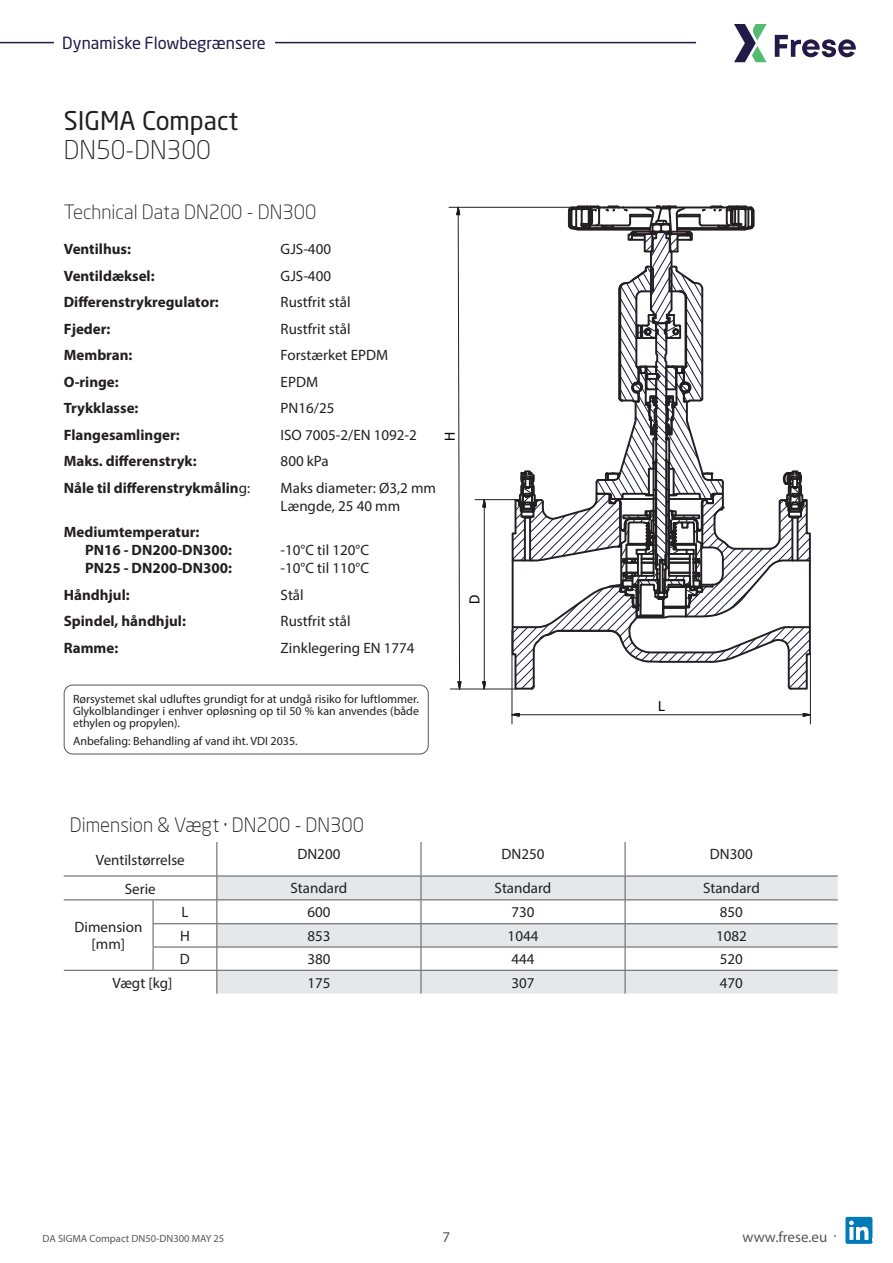
<style>
.page{position:relative;width:893px;height:1263px;background:#fff}
.page>*{position:absolute;margin:0;border:0;box-sizing:border-box;transform-origin:0 0}
.t1{font:25.5px "Neo Sans Pro";color:#231f20}
.t2{font:300 25.5px "Neo Sans Pro";color:#231f20}
.Tekniske_data_-_Mellemrubrik{font:300 19.5px "Neo Sans";color:#231f20}
.Tekniske_data_-_Mellemrubrik-2{font:300 19.5px "Neo Sans Pro";color:#231f20}
.t3{font:16.5px "Neo Sans Pro";color:#231a48}
.Tekniske_data_-_Brød{font:700 15px "Myriad Pro";color:#231f20}
.Tekniske_data_-_Brød-2{font:15px "Myriad Pro";color:#231f20}
.Titler_-_index_uk{font:15px "Myriad Pro";color:#231f20}
.t4{font:15px "Myriad Pro";color:#57585a}
.t5{font:13.5px "Tahoma";color:#050504}
.Titler_-_index_uk-2{font:12px/12px "Myriad Pro";color:#231f20;text-align:justify}
.t6{font:10.5px "Myriad Pro";color:#57585a}
.s1{font-weight:400}
.s2{font-family:"Neo Sans Pro"}
</style>
<div class="page">
<hr style="left:0;top:42px;width:893px;height:1px;background:#231a48">
<div style="left:697px;top:20px;width:196px;height:46px;background:#fff"></div>
<svg style="left:734px;top:24px;width:33px;height:38px"></svg>
<svg style="left:775px;top:35px;width:81px;height:22px"></svg>
<div style="left:54px;top:36px;width:220px;height:13px;background:#fff"></div>
<div style="left:845px;top:1217px;width:27px;height:27px;background:#007bb6;border-radius:2px"></div>
<svg style="left:849px;top:1220px;width:24px;height:20px"></svg>
<div style="left:64px;top:685px;width:365px;height:69px;border:1px solid #57585a;border-radius:9px"></div>
<svg style="left:511px;top:713px;width:9px;height:4px"></svg>
<svg style="left:802px;top:713px;width:8px;height:4px"></svg>
<hr style="left:519px;top:714px;width:284px;height:1px;background:#231f20">
<hr style="left:512px;top:630px;width:1px;height:94px;background:#231f20">
<hr style="left:810px;top:654px;width:1px;height:70px;background:#231f20">
<svg style="left:482px;top:681px;width:4px;height:8px"></svg>
<svg style="left:482px;top:500px;width:4px;height:15px"></svg>
<hr style="left:484px;top:508px;width:1px;height:173px;background:#231f20">
<hr style="left:475px;top:499px;width:41px;height:1px;background:#231f20">
<svg style="left:456px;top:206px;width:6px;height:483px"></svg>
<hr style="left:450px;top:689px;width:66px;height:1px;background:#231f20">
<hr style="left:449px;top:207px;width:131px;height:1px;background:#231f20">
<svg style="left:511px;top:205px;width:300px;height:486px"></svg>
<svg style="left:217px;top:877px;width:621px;height:116px;fill:#e6e7e9"></svg>
<hr style="left:216px;top:842px;width:1px;height:34px;background:#57585a">
<hr style="left:421px;top:842px;width:1px;height:34px;background:#57585a">
<hr style="left:625px;top:842px;width:1px;height:34px;background:#57585a">
<hr style="left:64px;top:876px;width:89px;height:1px;background:#57585a">
<hr style="left:153px;top:876px;width:64px;height:1px;background:#57585a">
<hr style="left:64px;top:899px;width:89px;height:1px;background:#57585a">
<hr style="left:217px;top:876px;width:204px;height:1px;background:#57585a">
<hr style="left:421px;top:876px;width:204px;height:1px;background:#57585a">
<hr style="left:625px;top:876px;width:213px;height:1px;background:#57585a">
<hr style="left:153px;top:899px;width:64px;height:1px;background:#57585a">
<hr style="left:217px;top:899px;width:204px;height:1px;background:#57585a">
<hr style="left:421px;top:899px;width:204px;height:1px;background:#57585a">
<hr style="left:625px;top:899px;width:213px;height:1px;background:#57585a">
<hr style="left:153px;top:923px;width:64px;height:1px;background:#57585a">
<hr style="left:217px;top:923px;width:204px;height:1px;background:#57585a">
<hr style="left:421px;top:923px;width:204px;height:1px;background:#57585a">
<hr style="left:625px;top:923px;width:213px;height:1px;background:#57585a">
<hr style="left:153px;top:947px;width:64px;height:1px;background:#57585a">
<svg style="left:153px;top:900px;width:1px;height:70px"></svg>
<hr style="left:217px;top:947px;width:204px;height:1px;background:#57585a">
<hr style="left:421px;top:947px;width:204px;height:1px;background:#57585a">
<hr style="left:625px;top:947px;width:213px;height:1px;background:#57585a">
<hr style="left:64px;top:970px;width:89px;height:1px;background:#57585a">
<hr style="left:153px;top:970px;width:64px;height:1px;background:#57585a">
<hr style="left:217px;top:970px;width:204px;height:1px;background:#57585a">
<svg style="left:216px;top:876px;width:1px;height:117px"></svg>
<hr style="left:421px;top:970px;width:204px;height:1px;background:#57585a">
<svg style="left:421px;top:876px;width:1px;height:117px"></svg>
<hr style="left:625px;top:970px;width:213px;height:1px;background:#57585a">
<svg style="left:625px;top:876px;width:1px;height:117px"></svg>
<p class="t3" style="left:62px;top:33px;width:205px">Dynamiske Flowbegrænsere</p>
<h1 class="t1" style="left:64px;top:105px;width:176px">SIGMA Compact</h1>
<h1 class="t2" style="left:64px;top:134px;width:149px">DN50-DN300</h1>
<p class="Tekniske_data_-_Mellemrubrik-2" style="left:64px;top:200px;width:254px">Technical Data DN200 - DN300</p>
<p class="Tekniske_data_-_Brød" style="left:64px;top:239px;width:69px">Ventilhus:</p>
<p class="Tekniske_data_-_Brød-2" style="left:281px;top:240px;width:52px">GJS-400</p>
<p class="Tekniske_data_-_Brød" style="left:64px;top:266px;width:92px">Ventildæksel:</p>
<p class="Tekniske_data_-_Brød-2" style="left:281px;top:266px;width:52px">GJS-400</p>
<p class="Tekniske_data_-_Brød" style="left:64px;top:292px;width:157px">Differenstrykregulator:</p>
<p class="Tekniske_data_-_Brød-2" style="left:281px;top:293px;width:71px">Rustfrit stål</p>
<p class="Tekniske_data_-_Brød" style="left:64px;top:319px;width:48px">Fjeder:</p>
<p class="Tekniske_data_-_Brød-2" style="left:281px;top:319px;width:71px">Rustfrit stål</p>
<p class="Tekniske_data_-_Brød" style="left:64px;top:345px;width:70px">Membran:</p>
<p class="Tekniske_data_-_Brød-2" style="left:281px;top:346px;width:109px">Forstærket EPDM</p>
<p class="Tekniske_data_-_Brød" style="left:64px;top:372px;width:56px">O-ringe:</p>
<p class="Tekniske_data_-_Brød-2" style="left:281px;top:372px;width:39px">EPDM</p>
<p class="Tekniske_data_-_Brød" style="left:64px;top:398px;width:76px">Trykklasse:</p>
<p class="Tekniske_data_-_Brød-2" style="left:281px;top:399px;width:55px">PN16/25</p>
<p class="Tekniske_data_-_Brød" style="left:64px;top:425px;width:117px">Flangesamlinger:</p>
<p class="Tekniske_data_-_Brød-2" style="left:281px;top:425px;width:138px">ISO 7005-2/EN 1092-2</p>
<p class="Tekniske_data_-_Brød" style="left:64px;top:451px;width:134px">Maks. differenstryk:</p>
<p class="Tekniske_data_-_Brød-2" style="left:281px;top:452px;width:50px">800 kPa</p>
<p class="Tekniske_data_-_Brød" style="left:64px;top:478px;width:188px">Nåle til differenstrykmålin<span class="s1">g:</span></p>
<p class="Tekniske_data_-_Brød-2" style="left:281px;top:478px;width:157px">Maks diameter: Ø3,2 mm</p>
<p class="Tekniske_data_-_Brød-2" style="left:281px;top:496px;width:121px">Længde, 25 40 mm</p>
<p class="Tekniske_data_-_Brød" style="left:64px;top:522px;width:137px">Mediumtemperatur:</p>
<p class="Tekniske_data_-_Brød" style="left:85px;top:540px;width:148px">PN16 - DN200-DN300:</p>
<p class="Tekniske_data_-_Brød-2" style="left:281px;top:541px;width:90px">-10°C til 120°C</p>
<p class="Tekniske_data_-_Brød" style="left:85px;top:558px;width:148px">PN25 - DN200-DN300:</p>
<p class="Tekniske_data_-_Brød-2" style="left:281px;top:559px;width:90px">-10°C til 110°C</p>
<p class="Tekniske_data_-_Brød" style="left:64px;top:585px;width:67px">Håndhjul:</p>
<p class="Tekniske_data_-_Brød-2" style="left:281px;top:585px;width:25px">Stål</p>
<p class="Tekniske_data_-_Brød" style="left:64px;top:611px;width:124px">Spindel, håndhjul:</p>
<p class="Tekniske_data_-_Brød-2" style="left:281px;top:612px;width:71px">Rustfrit stål</p>
<p class="Tekniske_data_-_Brød" style="left:64px;top:638px;width:56px">Ramme:</p>
<p class="Tekniske_data_-_Brød-2" style="left:281px;top:638px;width:135px">Zinklegering EN 1774</p>
<p class="Titler_-_index_uk-2" style="left:73px;top:693px;width:348px">Rørsystemet skal udluftes grundigt for at undgå risiko for luftlommer.<br>Glykolblandinger i enhver opløsning op til 50 % kan anvendes (både ethylen og propylen).</p>
<p class="Titler_-_index_uk-2" style="left:73px;top:735px;width:226px">Anbefaling: Behandling af vand iht. VDI 2035.</p>
<p class="t5" style="left:441px;top:441px;width:11px;rotate:-90deg">H</p>
<p class="t5" style="left:466px;top:604px;width:11px;rotate:-90deg">D</p>
<p class="t5" style="left:658px;top:697px;width:8px">L</p>
<p class="Tekniske_data_-_Mellemrubrik" style="left:70px;top:814px;width:296px">Dimension &amp; Vægt <span class="s1">·</span> DN200 - DN300</p>
<p class="Titler_-_index_uk" style="left:96px;top:850px;width:90px">Ventilstørrelse</p>
<p class="Titler_-_index_uk" style="left:297px;top:845px;width:44px">DN200</p>
<p class="Titler_-_index_uk" style="left:502px;top:845px;width:44px">DN250</p>
<p class="Titler_-_index_uk" style="left:710px;top:845px;width:44px">DN300</p>
<p class="Titler_-_index_uk" style="left:125px;top:879px;width:32px">Serie</p>
<p class="Titler_-_index_uk" style="left:291px;top:879px;width:58px">Standard</p>
<p class="Titler_-_index_uk" style="left:495px;top:879px;width:58px">Standard</p>
<p class="Titler_-_index_uk" style="left:703px;top:879px;width:58px">Standard</p>
<p class="Titler_-_index_uk" style="left:74px;top:918px;width:69px">Dimension</p>
<p class="Titler_-_index_uk" style="left:92px;top:935px;width:35px">[mm]</p>
<p class="Titler_-_index_uk" style="left:181px;top:903px;width:9px">L</p>
<p class="Titler_-_index_uk" style="left:307px;top:903px;width:25px">600</p>
<p class="Titler_-_index_uk" style="left:511px;top:903px;width:25px">730</p>
<p class="Titler_-_index_uk" style="left:720px;top:903px;width:25px">850</p>
<p class="Titler_-_index_uk" style="left:180px;top:927px;width:11px">H</p>
<p class="Titler_-_index_uk" style="left:307px;top:927px;width:25px">853</p>
<p class="Titler_-_index_uk" style="left:508px;top:927px;width:32px">1044</p>
<p class="Titler_-_index_uk" style="left:716px;top:927px;width:32px">1082</p>
<p class="Titler_-_index_uk" style="left:180px;top:950px;width:11px">D</p>
<p class="Titler_-_index_uk" style="left:307px;top:950px;width:25px">380</p>
<p class="Titler_-_index_uk" style="left:511px;top:950px;width:25px">444</p>
<p class="Titler_-_index_uk" style="left:720px;top:950px;width:25px">520</p>
<p class="Titler_-_index_uk" style="left:112px;top:973px;width:61px">Vægt [kg]</p>
<p class="Titler_-_index_uk" style="left:307px;top:973px;width:25px">175</p>
<p class="Titler_-_index_uk" style="left:511px;top:973px;width:25px">307</p>
<p class="Titler_-_index_uk" style="left:720px;top:973px;width:25px">470</p>
<p class="t6" style="left:43px;top:1232px;width:183px">DA SIGMA Compact DN50-DN300 MAY 25</p>
<p class="t4" style="left:443px;top:1227px;width:9px">7</p>
<p class="t4" style="left:742px;top:1228px;width:96px">www.frese.eu <span class="s2">·</span></p>
</div>
